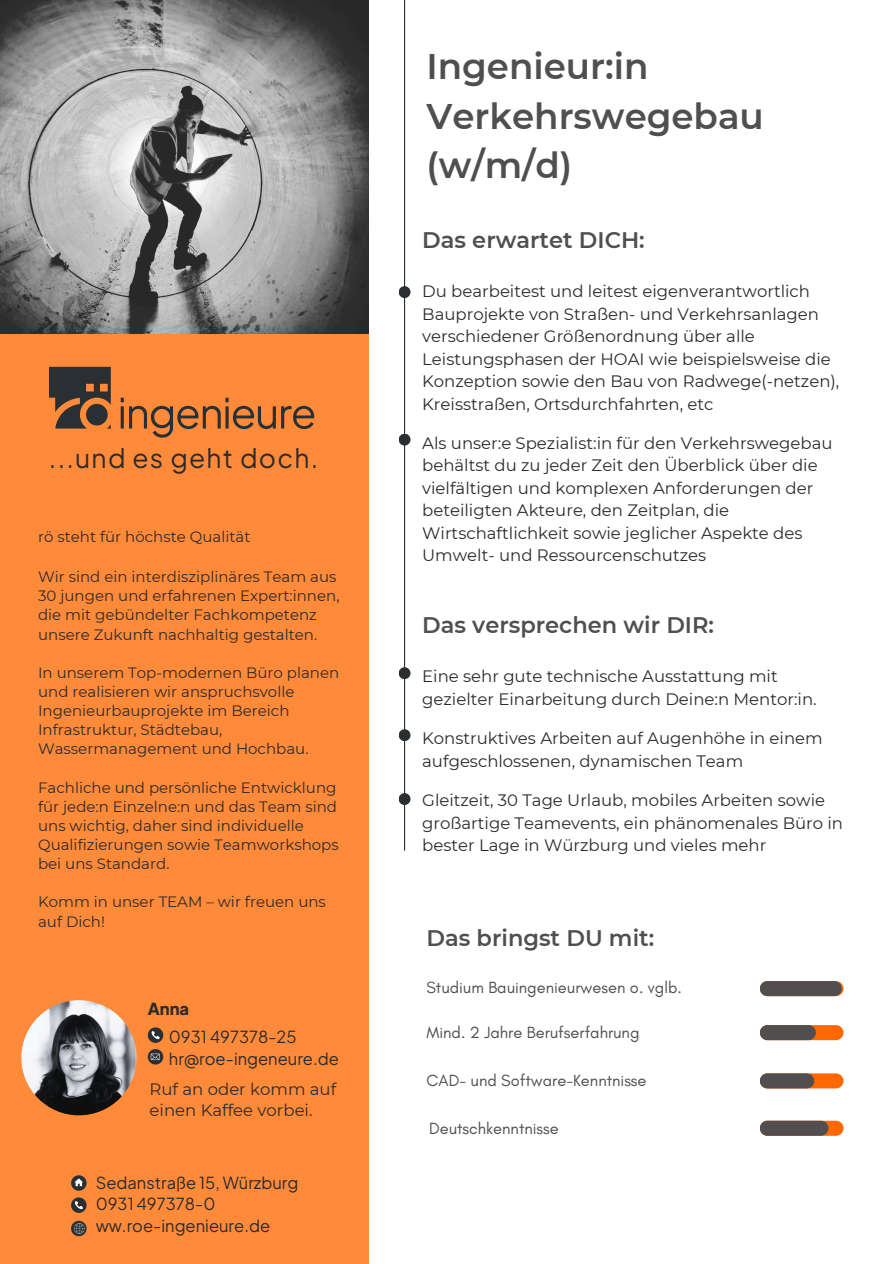
<style>
.page{position:relative;width:894px;height:1264px;background:#fff}
.page>*{position:absolute;margin:0;border:0;box-sizing:border-box;transform-origin:0 0}
.t1{font:600 35.55px/49.5px "Montserrat";color:#504e4e}
.t2{font:26.4px "Plus Jakarta Sans";letter-spacing:.045em;color:#2b2b2b}
.t3{font:600 22.5px "Montserrat";color:#504e4e}
.t4{font:16.5px/22.5px "Montserrat";color:#2b2b2b}
.t5{font:16.5px "Glacial Indifference";color:#504e4e}
.t6{font:16.5px "Plus Jakarta Sans";color:#2b2b2b}
.t7{font:800 16.5px "Plus Jakarta Sans";color:#2b2b2b}
.t8{font:15px/19.2px "Montserrat";color:#2b2b2b}
</style>
<div class="page">
<div style="left:0;top:0;width:368px;height:1263px;background:#ff8a3a"></div>
<img style="left:0;top:0;width:368px;height:333px">
<svg style="left:71px;top:1197px;width:15px;height:15px"></svg>
<svg style="left:71px;top:1175px;width:15px;height:15px"></svg>
<hr style="left:404px;top:0;width:1px;height:850px;background:#292f33">
<div style="left:398px;top:433px;width:12px;height:12px;background:#292f33;border-radius:50%"></div>
<div style="left:398px;top:667px;width:12px;height:12px;background:#292f33;border-radius:50%"></div>
<div style="left:398px;top:729px;width:12px;height:12px;background:#292f33;border-radius:50%"></div>
<div style="left:398px;top:793px;width:12px;height:12px;background:#292f33;border-radius:50%"></div>
<div style="left:398px;top:286px;width:12px;height:12px;background:#292f33;border-radius:50%"></div>
<svg style="left:71px;top:1220px;width:15px;height:16px"></svg>
<svg style="left:759px;top:981px;width:84px;height:15px"></svg>
<div style="left:759px;top:981px;width:82px;height:15px;background:#504e4e;border-radius:8px"></div>
<div style="left:759px;top:1025px;width:84px;height:15px;background:#ff6700;border-radius:8px"></div>
<div style="left:759px;top:1025px;width:56px;height:15px;background:#504e4e;border-radius:8px"></div>
<div style="left:759px;top:1073px;width:84px;height:15px;background:#ff6700;border-radius:8px"></div>
<div style="left:759px;top:1073px;width:55px;height:15px;background:#504e4e;border-radius:8px"></div>
<div style="left:759px;top:1120px;width:84px;height:15px;background:#ff6700;border-radius:8px"></div>
<div style="left:759px;top:1120px;width:69px;height:15px;background:#504e4e;border-radius:8px"></div>
<svg style="left:49px;top:367px;width:265px;height:70px"></svg>
<svg style="left:148px;top:1049px;width:15px;height:15px"></svg>
<svg style="left:148px;top:1027px;width:15px;height:15px"></svg>
<img style="left:21px;top:1000px;width:115px;height:115px;border-radius:50%">
<p class="t2" style="left:49px;top:440px;width:271px">...und es geht doch.</p>
<p class="t8" style="left:38px;top:526px;width:214px">rö steht für höchste Qualität</p>
<p class="t8" style="left:38px;top:567px;width:303px">Wir sind ein interdisziplinäres Team aus 30 jungen und erfahrenen Expert:innen, die mit gebündelter Fachkompetenz unsere Zukunft nachhaltig gestalten.</p>
<p class="t8" style="left:38px;top:662px;width:303px">In unserem Top-modernen Büro planen und realisieren wir anspruchsvolle Ingenieurbauprojekte im Bereich Infrastruktur, Städtebau, Wassermanagement und Hochbau.</p>
<p class="t8" style="left:38px;top:777px;width:302px">Fachliche und persönliche Entwicklung für jede:n Einzelne:n und das Team sind uns wichtig, daher sind individuelle Qualifizierungen sowie Teamworkshops bei uns Standard.</p>
<p class="t8" style="left:38px;top:892px;width:289px">Komm in unser TEAM – wir freuen uns auf Dich!</p>
<h3 class="t7" style="left:148px;top:997px;width:43px">Anna</h3>
<p class="t6" style="left:169px;top:1026px;width:129px">0931 497378-25</p>
<p class="t6" style="left:169px;top:1047px;width:171px">hr@roe-ingeneure.de</p>
<h1 class="t4" style="left:150px;top:1077px;width:188px">Ruf an oder komm auf</h1>
<h3 class="t4" style="left:150px;top:1099px;width:164px">einen Kaffee vorbei.</h3>
<p class="t6" style="left:96px;top:1171px;width:204px">Sedanstraße 15, Würzburg</p>
<h2 class="t6" style="left:96px;top:1193px;width:121px">0931 497378-0</h2>
<p class="t6" style="left:96px;top:1214px;width:176px">ww.roe-ingenieure.de</p>
<p class="t1" style="left:426px;top:42px;width:339px">Ingenieur:in<br>Verkehrswegebau (w/m/d)</p>
<p class="t3" style="left:422px;top:226px;width:224px">Das erwartet DICH:</p>
<p class="t4" style="left:422px;top:280px;width:418px">Du bearbeitest und leitest eigenverantwortlich Bauprojekte von Straßen- und Verkehrsanlagen verschiedener Größenordnung über alle Leistungsphasen der HOAI wie beispielsweise die Konzeption sowie den Bau von Radwege(-netzen), Kreisstraßen, Ortsdurchfahrten, etc</p>
<p class="t4" style="left:422px;top:431px;width:411px">Als unser:e Spezialist:in für den Verkehrswegebau behältst du zu jeder Zeit den Überblick über die vielfältigen und komplexen Anforderungen der beteiligten Akteure, den Zeitplan, die Wirtschaftlichkeit sowie jeglicher Aspekte des Umwelt- und Ressourcenschutzes</p>
<p class="t3" style="left:422px;top:611px;width:293px">Das versprechen wir DIR:</p>
<p class="t4" style="left:422px;top:665px;width:396px">Eine sehr gute technische Ausstattung mit gezielter Einarbeitung durch Deine:n Mentor:in.</p>
<p class="t4" style="left:422px;top:727px;width:402px">Konstruktives Arbeiten auf Augenhöhe in einem aufgeschlossenen, dynamischen Team</p>
<p class="t4" style="left:422px;top:789px;width:422px">Gleitzeit, 30 Tage Urlaub, mobiles Arbeiten sowie großartige Teamevents, ein phänomenales Büro in bester Lage in Würzburg und vieles mehr</p>
<p class="t3" style="left:426px;top:924px;width:229px">Das bringst DU mit:</p>
<p class="t5" style="left:426px;top:976px;width:257px">Studium Bauingenieurwesen o. vglb.</p>
<p class="t5" style="left:426px;top:1022px;width:214px">Mind. 2 Jahre Berufserfahrung</p>
<p class="t5" style="left:426px;top:1070px;width:221px">CAD- und Software-Kenntnisse</p>
<p class="t5" style="left:429px;top:1118px;width:131px">Deutschkenntnisse</p>
</div>
